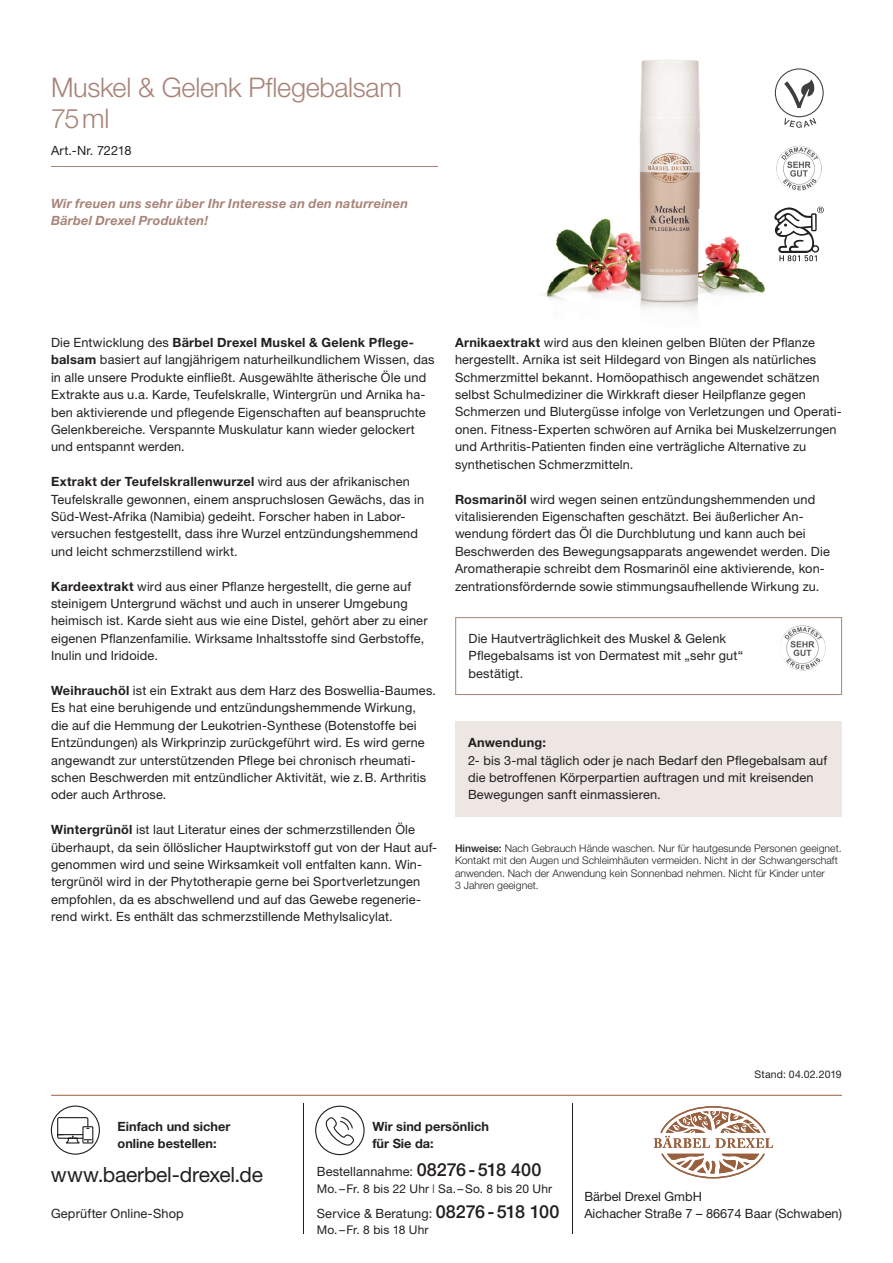
<style>
.page{position:relative;width:893px;height:1263px;background:#fff}
.page>*{position:absolute;margin:0;border:0;box-sizing:border-box;transform-origin:0 0}
.t1{font:300 27px/31px "Helvetica Neue LT Pro";letter-spacing:-.01em;color:#a88478}
.t2{font:21px "Helvetica Neue LT Pro";letter-spacing:-.015em;color:#231f20}
.t3{font:12.75px/17.4px "Helvetica Neue LT Pro";letter-spacing:.01em;color:#231f20}
.t4{font:italic 700 12.75px/17.4px "Helvetica Neue LT Pro";letter-spacing:.015em;color:#a88478}
.t5{font:700 12.75px/17.4px "Helvetica Neue LT Pro";color:#231f20}
.t6{font:700 12.75px "Helvetica Neue LT Pro";letter-spacing:.025em;color:#231f20}
.t7{font:12px "Helvetica Neue LT Pro";letter-spacing:.015em;color:#231f20}
.t8{font:300 10.5px/12.6px "Helvetica Neue LT Pro";color:#231f20}
.t9{font:10.5px "Helvetica Neue LT Pro";letter-spacing:.02em;color:#231f20}
.s1{font-weight:700}
.s2{font-weight:500}
.s3{font-weight:500;font-size:18px}
.s4{font-weight:300}
</style>
<div class="page">
<hr style="left:51px;top:1095px;width:791px;height:1px;background:#996040">
<hr style="left:51px;top:166px;width:387px;height:1px;background:#a88478">
<div style="left:315px;top:1106px;width:50px;height:49px;border:1px solid #231f20;border-radius:50%"></div>
<svg style="left:325px;top:1117px;width:29px;height:29px"></svg>
<div style="left:51px;top:1105px;width:49px;height:50px;border:1px solid #231f20;border-radius:50%"></div>
<svg style="left:57px;top:1117px;width:37px;height:27px"></svg>
<hr style="left:303px;top:1103px;width:1px;height:131px;background:#231f20">
<hr style="left:572px;top:1103px;width:1px;height:131px;background:#231f20">
<svg style="left:654px;top:1106px;width:119px;height:72px"></svg>
<img style="left:556px;top:209px;width:183px;height:37px">
<img style="left:552px;top:246px;width:106px;height:36px">
<img style="left:543px;top:282px;width:196px;height:28px">
<img style="left:739px;top:253px;width:26px;height:41px">
<div style="left:455px;top:721px;width:387px;height:96px;background:#ede6e3"></div>
<div style="left:455px;top:617px;width:387px;height:78px;border:1px solid #a88478"></div>
<img style="left:780px;top:625px;width:23px;height:26px">
<img style="left:639px;top:60px;width:61px;height:149px">
<img style="left:694px;top:246px;width:45px;height:36px">
<img style="left:658px;top:209px;width:36px;height:102px">
<img style="left:776px;top:146px;width:23px;height:26px">
<svg style="left:774px;top:207px;width:50px;height:54px"></svg>
<svg style="left:775px;top:68px;width:49px;height:60px"></svg>
<h1 class="t1" style="left:51px;top:71px;width:352px">Muskel &amp; Gelenk Pflegebalsam<br>75 ml</h1>
<p class="t3" style="left:51px;top:142px;width:82px">Art.-Nr. 72218</p>
<p class="t4" style="left:51px;top:194px;width:358px">Wir freuen uns sehr über Ihr Interesse an den naturreinen<br>Bärbel Drexel Produkten!</p>
<p class="t3" style="left:51px;top:333px;width:385px">Die Entwicklung des <span class="s1">Bärbel Drexel Muskel &amp; Gelenk Pflege&shy;balsam</span> basiert auf langjährigem naturheilkundlichem Wissen, das in alle unsere Produkte einfließt. Ausgewählte ätherische Öle und Extrakte aus u.a. Karde, Teufelskralle, Wintergrün und Arnika ha&shy;ben aktivierende und pflegende Eigenschaften auf beanspruchte Gelenkbereiche. Verspannte Muskulatur kann wieder gelockert und entspannt werden.</p>
<p class="t3" style="left:51px;top:473px;width:375px"><span class="s1">Extrakt der Teufelskrallenwurzel</span> wird aus der afrikanischen Teufelskralle gewonnen, einem anspruchslosen Gewächs, das in Süd-West-Afrika (Namibia) gedeiht. Forscher haben in Labor&shy;versuchen festgestellt, dass ihre Wurzel entzündungshemmend und leicht schmerzstillend wirkt.</p>
<p class="t3" style="left:51px;top:577px;width:378px"><span class="s1">Kardeextrakt</span> wird aus einer Pflanze hergestellt, die gerne auf steinigem Untergrund wächst und auch in unserer Umgebung heimisch ist. Karde sieht aus wie eine Distel, gehört aber zu einer eigenen Pflanzenfamilie. Wirksame Inhaltsstoffe sind Gerbstoffe, Inulin und Iridoide.</p>
<p class="t3" style="left:51px;top:681px;width:387px"><span class="s1">Weihrauchöl</span> ist ein Extrakt aus dem Harz des Boswellia-Baumes.<br>Es hat eine beruhigende und entzündungshemmende Wirkung, die auf die Hemmung der Leukotrien-Synthese (Botenstoffe bei Entzündungen) als Wirkprinzip zurückgeführt wird. Es wird gerne angewandt zur unterstützenden Pflege bei chronisch rheumati&shy;schen Beschwerden mit entzündlicher Aktivität, wie z. B. Arthritis oder auch Arthrose.</p>
<p class="t3" style="left:51px;top:821px;width:388px"><span class="s1">Wintergrünöl</span> ist laut Literatur eines der schmerzstillenden Öle überhaupt, da sein öllöslicher Hauptwirkstoff gut von der Haut auf&shy;genommen wird und seine Wirksamkeit voll entfalten kann. Win&shy;tergrünöl wird in der Phytotherapie gerne bei Sportverletzungen empfohlen, da es abschwellend und auf das Gewebe regenerie&shy;rend wirkt. Es enthält das schmerzstillende Methylsalicylat.</p>
<p class="t3" style="left:455px;top:333px;width:388px"><span class="s1">Arnikaextrakt</span> wird aus den kleinen gelben Blüten der Pflanze hergestellt. Arnika ist seit Hildegard von Bingen als natürliches Schmerzmittel bekannt. Homöopathisch angewendet schätzen selbst Schulmediziner die Wirkkraft dieser Heilpflanze gegen Schmerzen und Blutergüsse infolge von Verletzungen und Operati&shy;onen. Fitness-Experten schwören auf Arnika bei Muskelzerrungen und Arthritis-Patienten finden eine verträgliche Alternative zu synthetischen Schmerzmitteln.</p>
<p class="t3" style="left:455px;top:490px;width:376px"><span class="s1">Rosmarinöl</span> wird wegen seinen entzündungshemmenden und vitalisierenden Eigenschaften geschätzt. Bei äußerlicher An&shy;wendung fördert das Öl die Durchblutung und kann auch bei Beschwerden des Bewegungsapparats angewendet werden. Die Aromatherapie schreibt dem Rosmarinöl eine aktivierende, kon&shy;zentrationsfördernde sowie stimmungsaufhellende Wirkung zu.</p>
<p class="t3" style="left:468px;top:629px;width:276px">Die Hautverträglichkeit des Muskel &amp; Gelenk<br>Pflegebalsams ist von Dermatest mit „sehr gut“ bestätigt.</p>
<p class="t6" style="left:468px;top:735px;width:79px">Anwendung:</p>
<p class="t3" style="left:468px;top:751px;width:361px">2- bis 3-mal täglich oder je nach Bedarf den Pflegebalsam auf die betroffenen Körperpartien auftragen und mit kreisenden<br>Bewegungen sanft einmassieren.</p>
<p class="t8" style="left:455px;top:841px;width:388px"><span class="s2">Hinweise:</span> Nach Gebrauch Hände waschen. Nur für hautgesunde Personen geeignet.<br>Kontakt mit den Augen und Schleimhäuten vermeiden. Nicht in der Schwangerschaft anwenden. Nach der Anwendung kein Sonnenbad nehmen. Nicht für Kinder unter<br>3 Jahren geeignet.</p>
<p class="t9" style="left:754px;top:1067px;width:89px">Stand: 04.02.2019</p>
<p class="t5" style="left:118px;top:1117px;width:114px">Einfach und sicher online bestellen:</p>
<p class="t5" style="left:372px;top:1117px;width:118px">Wir sind persönlich für Sie da:</p>
<h2 class="t2" style="left:51px;top:1161px;width:214px">www.baerbel-drexel.de</h2>
<p class="t3" style="left:51px;top:1204px;width:134px">Geprüfter Online-Shop</p>
<p class="t3" style="left:317px;top:1163px;width:226px">Bestellannahme: <span class="s3">08276 - 518 400</span></p>
<p class="t7" style="left:317px;top:1181px;width:237px">Mo. – Fr. 8 bis 22 Uhr <span class="s4">l</span> Sa. – So. 8 bis 20 Uhr</p>
<p class="t3" style="left:317px;top:1204px;width:244px">Service &amp; Beratung: <span class="s3">08276 - 518 100</span></p>
<p class="t7" style="left:317px;top:1222px;width:113px">Mo. – Fr. 8 bis 18 Uhr</p>
<p class="t3" style="left:584px;top:1187px;width:259px">Bärbel Drexel GmbH<br>Aichacher Straße 7 – 86674 Baar (Schwaben)</p>
</div>
